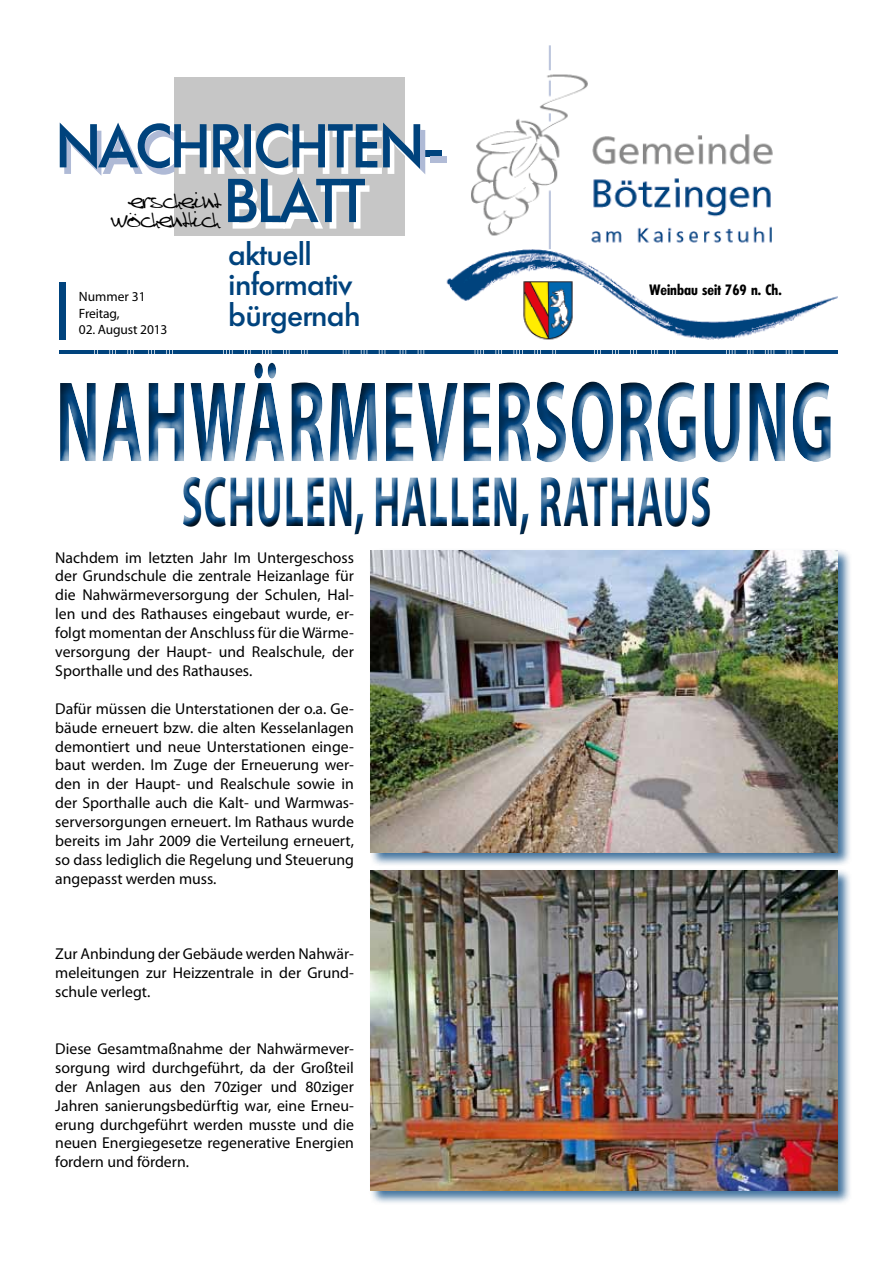
<style>
.page{position:relative;width:893px;height:1263px;background:#fff}
.page>*{position:absolute;margin:0;border:0;box-sizing:border-box;transform-origin:0 0}
.t1{font:700 115.8px "Myriad Pro";letter-spacing:.02em;color:#00437d;scale:.55 1}
.t2{font:700 72px "Myriad Pro";letter-spacing:.02em;color:#00437d;scale:.55 1}
.t3{font:500 60px/54.6px "Limerick";color:#00437d;scale:.96 1}
.t4{font:500 29.1px/30.8px "Limerick";color:#00437d}
.t5{font:17.55px/19.5px "Steve";color:#000;text-align:right}
.t6{font:15.75px/18.9px "Myriad Pro";color:#000;text-align:justify}
.t7{font:600 condensed 14.55px "Limerick";color:#000}
.t8{font:13.5px/16.5px "Myriad Pro";letter-spacing:-.01em;color:#000}
</style>
<div class="page">
<div style="left:174px;top:77px;width:231px;height:158px;background:#c6c6c6"></div>
<svg style="left:420px;top:130px;width:5px;height:44px"></svg>
<div style="left:430px;top:156px;width:17px;height:6px;background:#afbad6"></div>
<img style="left:431px;top:45px;width:407px;height:295px">
<svg style="left:431px;top:162px;width:15px;height:1px"></svg>
<svg style="left:431px;top:151px;width:11px;height:5px"></svg>
<img style="left:431px;top:156px;width:16px;height:6px">
<div style="left:505px;top:308px;width:76px;height:52px;background:#fff"></div>
<img style="left:519px;top:278px;width:58px;height:62px">
<div style="left:562px;top:132px;width:225px;height:117px;background:#fff"></div>
<img style="left:588px;top:130px;width:188px;height:121px">
<div style="left:59px;top:282px;width:7px;height:58px;background:#00437d"></div>
<div style="left:369px;top:548px;width:483px;height:319px;background:#00437d;opacity:.75"></div>
<img style="left:371px;top:551px;width:467px;height:302px">
<div style="left:369px;top:868px;width:483px;height:337px;background:#00437d;opacity:.75"></div>
<img style="left:371px;top:871px;width:467px;height:320px">
<div style="left:47px;top:350px;width:793px;height:119px;background:#000;opacity:.75"></div>
<div style="left:172px;top:466px;width:546px;height:76px;background:#fff"></div>
<div style="left:174px;top:470px;width:547px;height:75px;background:#000;opacity:.75"></div>
<h3 class="t3" style="left:225px;top:118px;width:228px;text-indent:-168px">NACHRICHTEN-<br>BLATT</h3>
<p class="t5" style="left:112px;top:191px;width:112px">erscheint wöchentlich</p>
<p class="t8" style="left:79px;top:288px;width:68px">Nummer 31<br>Freitag,</p>
<p class="t8" style="left:79px;top:321px;width:90px">02. August 2013</p>
<h3 class="t4" style="left:228px;top:239px;width:133px">aktuell informativ bürgernah</h3>
<p class="t7" style="left:649px;top:281px;width:134px">Weinbau seit 769 n. Ch.</p>
<h1 class="t1" style="left:56px;top:347px;width:1416px">NAHWÄRMEVERSORGUNG</h1>
<h2 class="t2" style="left:181px;top:455px;width:960px">SCHULEN, HALLEN, RATHAUS</h2>
<p class="t6" style="left:55px;top:547px;width:300px">Nachdem im letzten Jahr Im Untergeschoss der Grundschule die zentrale Heizanlage für die Nahwärmeversorgung der Schulen, Hal&shy;len und des Rathauses eingebaut wurde, er&shy;folgt momentan der Anschluss für die Wärme&shy;versorgung der Haupt- und Realschule, der Sporthalle und des Rathauses.</p>
<p class="t6" style="left:55px;top:699px;width:300px">Dafür müssen die Unterstationen der o.a. Ge&shy;bäude erneuert bzw. die alten Kesselanlagen demontiert und neue Unterstationen einge&shy;baut werden. Im Zuge der Erneuerung wer&shy;den in der Haupt- und Realschule sowie in der Sporthalle auch die Kalt- und Warmwas&shy;serversorgungen erneuert. Im Rathaus wurde bereits im Jahr 2009 die Verteilung erneuert, so dass lediglich die Regelung und Steuerung angepasst werden muss.</p>
<p class="t6" style="left:55px;top:944px;width:300px">Zur Anbindung der Gebäude werden Nahwär&shy;meleitungen zur Heizzentrale in der Grund&shy;schule verlegt.</p>
<p class="t6" style="left:55px;top:1039px;width:300px">Diese Gesamtmaßnahme der Nahwärmever&shy;sorgung wird durchgeführt, da der Großteil der Anlagen aus den 70ziger und 80ziger Jahren sanierungsbedürftig war, eine Erneu&shy;erung durchgeführt werden musste und die neuen Energiegesetze regenerative Energien fordern und fördern.</p>
</div>
